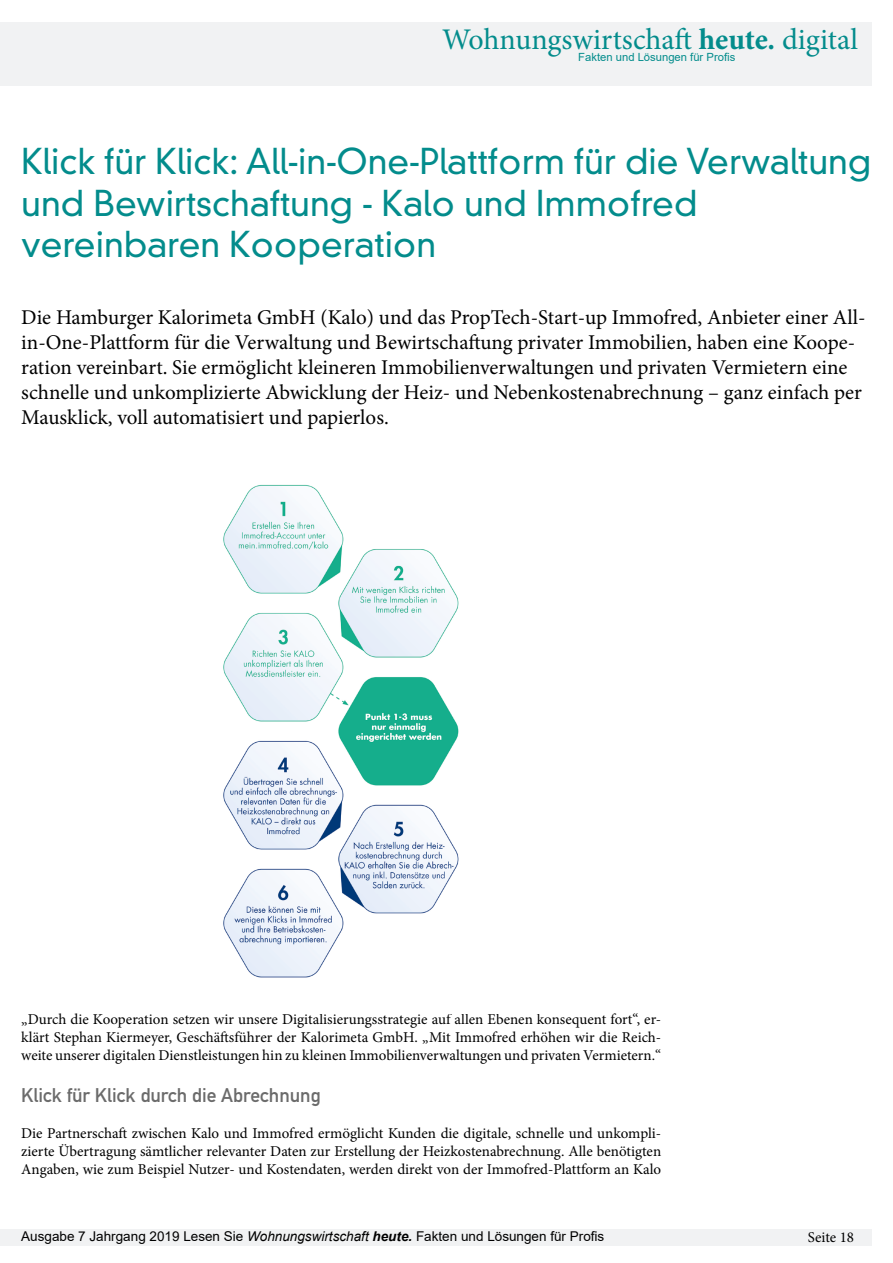
<style>
.page{position:relative;width:893px;height:1263px;background:#fff}
.page>*{position:absolute;margin:0;border:0;box-sizing:border-box;transform-origin:0 0}
.t1{font:300 34.5px/41.4px "DIN Neuzeit Grotesk Std";color:#038c8c}
.t2{font:30px "Minion Pro";color:#038c8c}
.t3{font:21px/25.2px "Minion Pro";color:#000}
.t4{font:19.5px "DIN Mittelschrift Std";color:#6b6b6b}
.t5{font:15px/18px "Minion Pro";color:#000;text-align:justify}
.t6{font:13.5px "Arial";color:#000}
.t7{font:11.25px "Arial";color:#038c8c}
.s1{font-weight:700}
.s2{font-style:italic}
.s3{font-weight:700;font-style:italic}
</style>
<div class="page">
<div style="left:0;top:22px;width:872px;height:64px;background:#f1f2f3"></div>
<div style="left:0;top:1229px;width:872px;height:17px;background:#f1f2f3"></div>
<img style="left:223px;top:484px;width:236px;height:494px">
<p class="t2" style="left:442px;top:20px;width:417px">Wohnungswirtschaft <span class="s1">heute.</span> digital</p>
<p class="t7" style="left:578px;top:49px;width:158px">Fakten und Lösungen für Profis</p>
<p class="t1" style="left:21px;top:141px;width:852px">Klick für Klick: All-in-One-Plattform für die Verwaltung und Bewirtschaftung - Kalo und Immofred</p>
<p class="t1" style="left:21px;top:224px;width:417px">vereinbaren Kooperation</p>
<p class="t3" style="left:21px;top:304px;width:846px">Die Hamburger Kalorimeta GmbH (Kalo) und das PropTech-Start-up Immofred, Anbieter einer All&shy;in-One-Plattform für die Verwaltung und Bewirtschaftung privater Immobilien, haben eine Koope&shy;ration vereinbart. Sie ermöglicht kleineren Immobilienverwaltungen und privaten Vermietern eine schnelle und unkomplizierte Abwicklung der Heiz- und Nebenkostenabrechnung – ganz einfach per Mausklick, voll automatisiert und papierlos.</p>
<p class="t5" style="left:21px;top:1011px;width:641px">„Durch die Kooperation setzen wir unsere Digitalisierungsstrategie auf allen Ebenen konsequent fort“, er&shy;klärt Stephan Kiermeyer, Geschäftsführer der Kalorimeta GmbH. „Mit Immofred erhöhen wir die Reich&shy;weite unserer digitalen Dienstleistungen hin zu kleinen Immobilienverwaltungen und privaten Vermietern.“</p>
<p class="t4" style="left:21px;top:1083px;width:301px">Klick für Klick durch die Abrechnung</p>
<p class="t5" style="left:21px;top:1124px;width:641px">Die Partnerschaft zwischen Kalo und Immofred ermöglicht Kunden die digitale, schnelle und unkompli&shy;zierte Übertragung sämtlicher relevanter Daten zur Erstellung der Heizkostenabrechnung. Alle benötigten Angaben, wie zum Beispiel Nutzer- und Kostendaten, werden direkt von der Immofred-Plattform an Kalo</p>
<p class="t6" style="left:21px;top:1226px;width:585px">Ausgabe 7 Jahrgang 2019 Lesen Sie <span class="s2">Wohnungswirtschaft</span> <span class="s3">heute.</span> Fakten und Lösungen für Profis</p>
<p class="t5" style="left:808px;top:1229px;width:48px">Seite 18</p>
</div>
